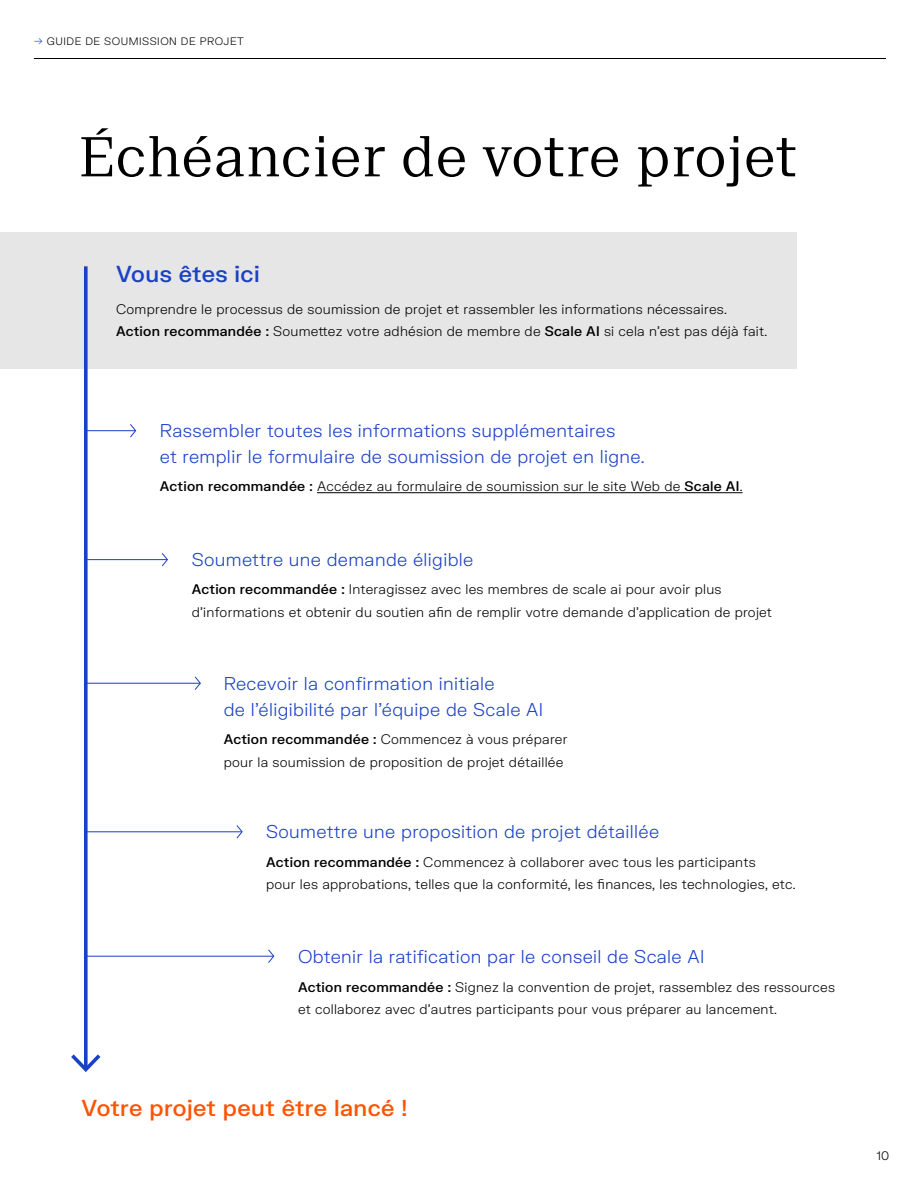
<style>
.page{position:relative;width:918px;height:1188px;background:#fff}
.page>*{position:absolute;margin:0;border:0;box-sizing:border-box;transform-origin:0 0}
.t1{font:300 54px "Suisse Neue";color:#000}
.t2{font:500 22.5px "FK Grotesk";letter-spacing:.02em;color:#ff5400}
.t3{font:500 22.5px "FK Grotesk";letter-spacing:.02em;color:#1a40c7}
.t4{font:300 18px/25.5px "FK Grotesk";letter-spacing:.02em;color:#1a40c7}
.t5{font:300 13.5px/22.5px "FK Grotesk";letter-spacing:.02em;color:#000}
.t6{font:300 12px "FK Grotesk";color:#000}
.t7{font:300 10.5px "FK Grotesk";letter-spacing:.05em;color:#000}
.s1{color:#1a40c7}
.s2{font-weight:500}
</style>
<div class="page">
<hr style="left:34px;top:58px;width:852px;height:1px;background:#000">
<hr style="left:317px;top:492px;width:426px;height:1px;background:#000">
<hr style="left:86px;top:430px;width:49px;height:1px;background:#1a40c7">
<hr style="left:86px;top:559px;width:81px;height:1px;background:#1a40c7">
<hr style="left:86px;top:683px;width:114px;height:1px;background:#1a40c7">
<hr style="left:86px;top:832px;width:156px;height:1px;background:#1a40c7">
<hr style="left:86px;top:956px;width:188px;height:1px;background:#1a40c7">
<div style="left:0;top:232px;width:796px;height:137px;background:#e6e6e6"></div>
<svg style="left:84px;top:266px;width:4px;height:785px;background:#3052cc"></svg>
<svg style="left:71px;top:1051px;width:30px;height:21px"></svg>
<svg style="left:268px;top:949px;width:6px;height:14px"></svg>
<svg style="left:195px;top:676px;width:6px;height:14px"></svg>
<svg style="left:236px;top:825px;width:7px;height:14px"></svg>
<svg style="left:162px;top:553px;width:6px;height:14px"></svg>
<svg style="left:130px;top:424px;width:6px;height:14px"></svg>
<p class="t7" style="left:34px;top:34px;width:212px"><span class="s1">→</span> GUIDE DE SOUMISSION DE PROJET</p>
<h1 class="t1" style="left:78px;top:125px;width:720px">Échéancier de votre projet</h1>
<h2 class="t3" style="left:116px;top:257px;width:145px">Vous êtes ici</h2>
<p class="t5" style="left:116px;top:296px;width:653px">Comprendre le processus de soumission de projet et rassembler les informations nécessaires.<br><span class="s2">Action recommandée :</span> Soumettez votre adhésion de membre de <span class="s2">Scale AI</span> si cela n’est pas déjà fait.</p>
<h3 class="t4" style="left:160px;top:417px;width:486px">Rassembler toutes les informations supplémentaires<br>et remplir le formulaire de soumission de projet en ligne.</h3>
<p class="t5" style="left:160px;top:474px;width:584px"><span class="s2">Action recommandée :</span> Accédez au formulaire de soumission sur le site Web de <span class="s2">Scale AI</span>.</p>
<h3 class="t4" style="left:192px;top:545px;width:283px">Soumettre une demande éligible</h3>
<p class="t5" style="left:192px;top:577px;width:582px"><span class="s2">Action recommandée :</span> Interagissez avec les membres de scale ai pour avoir plus d’informations et obtenir du soutien afin de remplir votre demande d’application de projet</p>
<h3 class="t4" style="left:224px;top:669px;width:321px">Recevoir la confirmation initiale<br>de l’éligibilité par l’équipe de Scale AI</h3>
<p class="t5" style="left:224px;top:727px;width:345px"><span class="s2">Action recommandée :</span> Commencez à vous préparer pour la soumission de proposition de projet détaillée</p>
<h3 class="t4" style="left:266px;top:818px;width:395px">Soumettre une proposition de projet détaillée</h3>
<p class="t5" style="left:266px;top:850px;width:531px"><span class="s2">Action recommandée :</span> Commencez à collaborer avec tous les participants<br>pour les approbations, telles que la conformité, les finances, les technologies, etc.</p>
<h3 class="t4" style="left:298px;top:943px;width:408px">Obtenir la ratification par le conseil de Scale AI</h3>
<p class="t5" style="left:298px;top:975px;width:538px"><span class="s2">Action recommandée :</span> Signez la convention de projet, rassemblez des ressources et collaborez avec d’autres participants pour vous préparer au lancement.</p>
<h2 class="t2" style="left:82px;top:1091px;width:327px">Votre projet peut être lancé !</h2>
<p class="t6" style="left:876px;top:1147px;width:14px">10</p>
</div>
